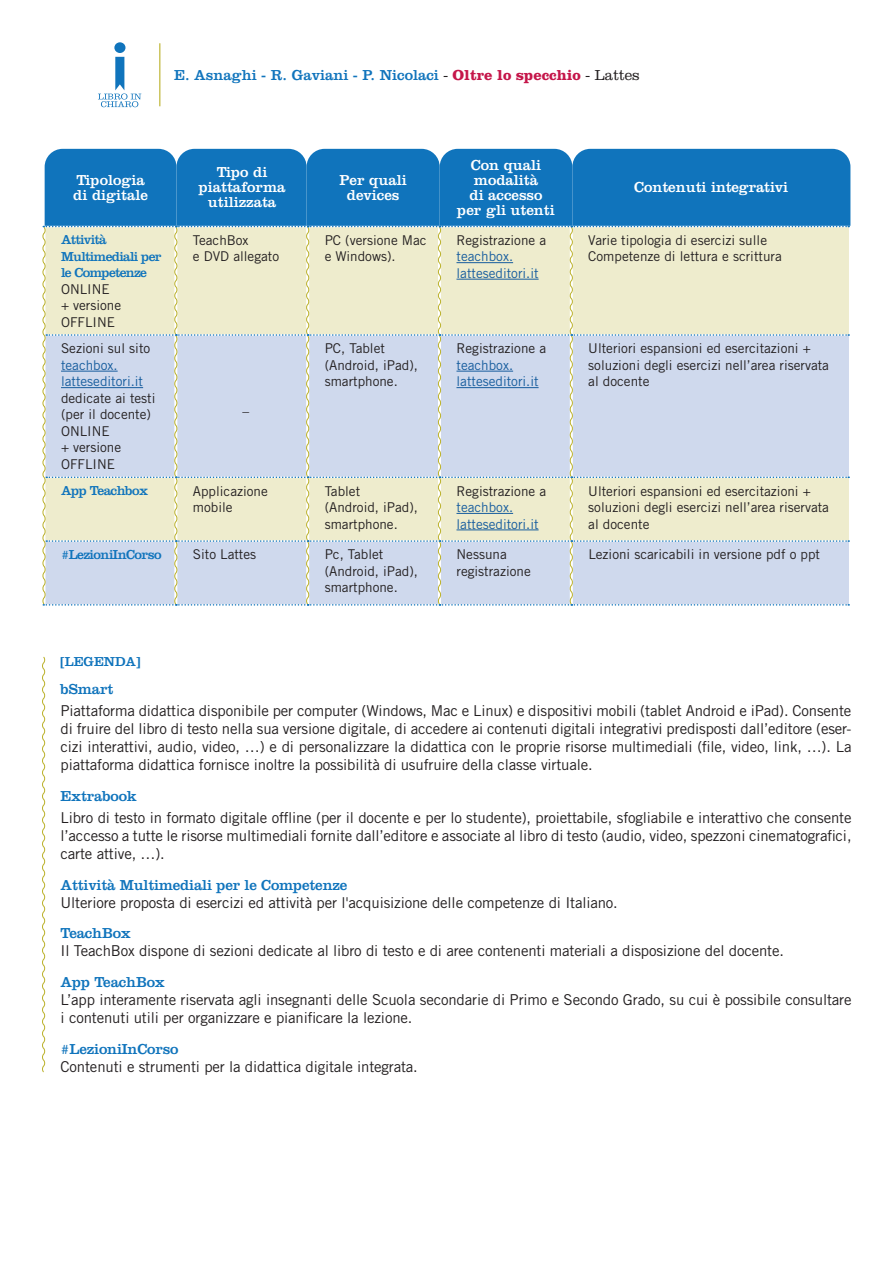
<style>
.page{position:relative;width:893px;height:1263px;background:#fff}
.page>*{position:absolute;margin:0;border:0;box-sizing:border-box;transform-origin:0 0}
.t1{font:15px/18px "Trade Gothic LT Std";letter-spacing:-.01em;color:#231f20;text-align:justify}
.t2{font:15px "Clarendon LT Std";letter-spacing:-.01em;color:#1074bc}
.t3{font:15px/15px "Clarendon LT Std";color:#fff;text-align:center}
.t4{font:13.5px/16.5px "Trade Gothic LT Std";color:#231f20}
.t5{font:13.5px/16.5px "Trade Gothic LT Std";color:#175d9e}
.t6{font:13.5px/16.5px "Clarendon LT Std";letter-spacing:-.05em;color:#1074bc}
.t7{font:13.5px "Clarendon LT Std";color:#1074bc}
.s1{font-family:"Clarendon";font-weight:300;color:#231f20}
.s2{font-family:"Clarendon";font-weight:700;color:#c5164a}
</style>
<div class="page">
<svg style="left:42px;top:149px;width:808px;height:457px;background:#bacfd8"></svg>
<svg style="left:42px;top:656px;width:4px;height:417px"></svg>
<hr style="left:159px;top:43px;width:1px;height:63px;background:#bbb12a">
<div style="left:114px;top:42px;width:11px;height:11px;background:#1074bc;border-radius:50%"></div>
<svg style="left:98px;top:57px;width:43px;height:50px"></svg>
<p class="t2" style="left:174px;top:67px;width:467px">E. Asnaghi - R. Gaviani - P. Nicolaci <span class="s1">-</span> <span class="s2">Oltre lo specchio</span> <span class="s1">- Lattes</span></p>
<p class="t3" style="left:73px;top:172px;width:76px;text-align:left">Tipologia di digitale</p>
<p class="t3" style="left:199px;top:165px;width:88px">Tipo di piattaforma utilizzata</p>
<p class="t3" style="left:340px;top:172px;width:69px">Per quali devices</p>
<p class="t3" style="left:457px;top:157px;width:99px">Con quali modalità<br>di accesso per gli utenti</p>
<p class="t6" style="left:61px;top:231px;width:102px">Attività<br>Multimediali per le Competenze</p>
<p class="t4" style="left:61px;top:280px;width:62px">ONLINE + versione<br>OFFLINE</p>
<p class="t4" style="left:61px;top:340px;width:91px">Sezioni sul sito</p>
<p class="t5" style="left:61px;top:357px;width:84px">teachbox. latteseditori.it</p>
<p class="t4" style="left:61px;top:390px;width:96px">dedicate ai testi (per il docente)<br>ONLINE<br>+ versione<br>OFFLINE</p>
<p class="t4" style="left:193px;top:232px;width:88px">TeachBox<br>e DVD allegato</p>
<p class="t4" style="left:325px;top:232px;width:103px">PC (versione Mac e Windows).</p>
<p class="t4" style="left:456px;top:232px;width:91px">Registrazione a</p>
<p class="t5" style="left:456px;top:248px;width:84px">teachbox. latteseditori.it</p>
<p class="t4" style="left:243px;top:398px;width:8px">_</p>
<p class="t4" style="left:325px;top:340px;width:95px">PC, Tablet (Android, iPad), smartphone.</p>
<p class="t4" style="left:456px;top:340px;width:91px">Registrazione a</p>
<p class="t5" style="left:456px;top:357px;width:84px">teachbox. latteseditori.it</p>
<p class="t6" style="left:61px;top:482px;width:89px">App Teachbox</p>
<p class="t4" style="left:193px;top:482px;width:77px">Applicazione mobile</p>
<p class="t4" style="left:325px;top:482px;width:95px">Tablet<br>(Android, iPad), smartphone.</p>
<p class="t4" style="left:456px;top:482px;width:91px">Registrazione a</p>
<p class="t5" style="left:456px;top:499px;width:84px">teachbox. latteseditori.it</p>
<p class="t3" style="left:634px;top:180px;width:155px">Contenuti integrativi</p>
<p class="t4" style="left:588px;top:232px;width:195px">Varie tipologia di esercizi sulle<br>Competenze di lettura e scrittura</p>
<p class="t4" style="left:588px;top:340px;width:242px">Ulteriori espansioni ed esercitazioni + soluzioni degli esercizi nell’area riservata al docente</p>
<p class="t4" style="left:588px;top:482px;width:242px">Ulteriori espansioni ed esercitazioni + soluzioni degli esercizi nell’area riservata al docente</p>
<p class="t6" style="left:61px;top:546px;width:102px">#LezioniInCorso</p>
<p class="t4" style="left:193px;top:546px;width:65px">Sito Lattes</p>
<p class="t4" style="left:325px;top:546px;width:95px">Pc, Tablet (Android, iPad), smartphone.</p>
<p class="t4" style="left:456px;top:546px;width:76px">Nessuna registrazione</p>
<p class="t4" style="left:588px;top:546px;width:233px">Lezioni scaricabili in versione pdf o ppt</p>
<p class="t7" style="left:60px;top:653px;width:83px">[LEGENDA]</p>
<p class="t2" style="left:61px;top:680px;width:54px">bSmart</p>
<p class="t1" style="left:61px;top:701px;width:792px">Piattaforma didattica disponibile per computer (Windows, Mac e Linux) e dispositivi mobili (tablet Android e iPad). Consente di fruire del libro di testo nella sua versione digitale, di accedere ai contenuti digitali integrativi predisposti dall’editore (eser&shy;cizi interattivi, audio, video, …) e di personalizzare la didattica con le proprie risorse multimediali (file, video, link, …). La piattaforma didattica fornisce inoltre la possibilità di usufruire della classe virtuale.</p>
<p class="t2" style="left:61px;top:787px;width:78px">Extrabook</p>
<p class="t1" style="left:61px;top:808px;width:792px">Libro di testo in formato digitale offline (per il docente e per lo studente), proiettabile, sfogliabile e interattivo che consente l’accesso a tutte le risorse multimediali fornite dall’editore e associate al libro di testo (audio, video, spezzoni cinematografici, carte attive, …).</p>
<p class="t2" style="left:61px;top:876px;width:288px">Attività Multimediali per le Competenze</p>
<p class="t1" style="left:61px;top:893px;width:559px">Ulteriore proposta di esercizi ed attività per l'acquisizione delle competenze di Italiano.</p>
<p class="t2" style="left:61px;top:925px;width:72px">TeachBox</p>
<p class="t1" style="left:61px;top:942px;width:725px">Il TeachBox dispone di sezioni dedicate al libro di testo e di aree contenenti materiali a disposizione del docente.</p>
<p class="t2" style="left:61px;top:973px;width:106px">App TeachBox</p>
<p class="t1" style="left:61px;top:991px;width:792px">L’app interamente riservata agli insegnanti delle Scuola secondarie di Primo e Secondo Grado, su cui è possibile consultare i contenuti utili per organizzare e pianificare la lezione.</p>
<p class="t2" style="left:61px;top:1040px;width:119px">#LezioniInCorso</p>
<p class="t1" style="left:61px;top:1057px;width:359px">Contenuti e strumenti per la didattica digitale integrata.</p>
</div>
